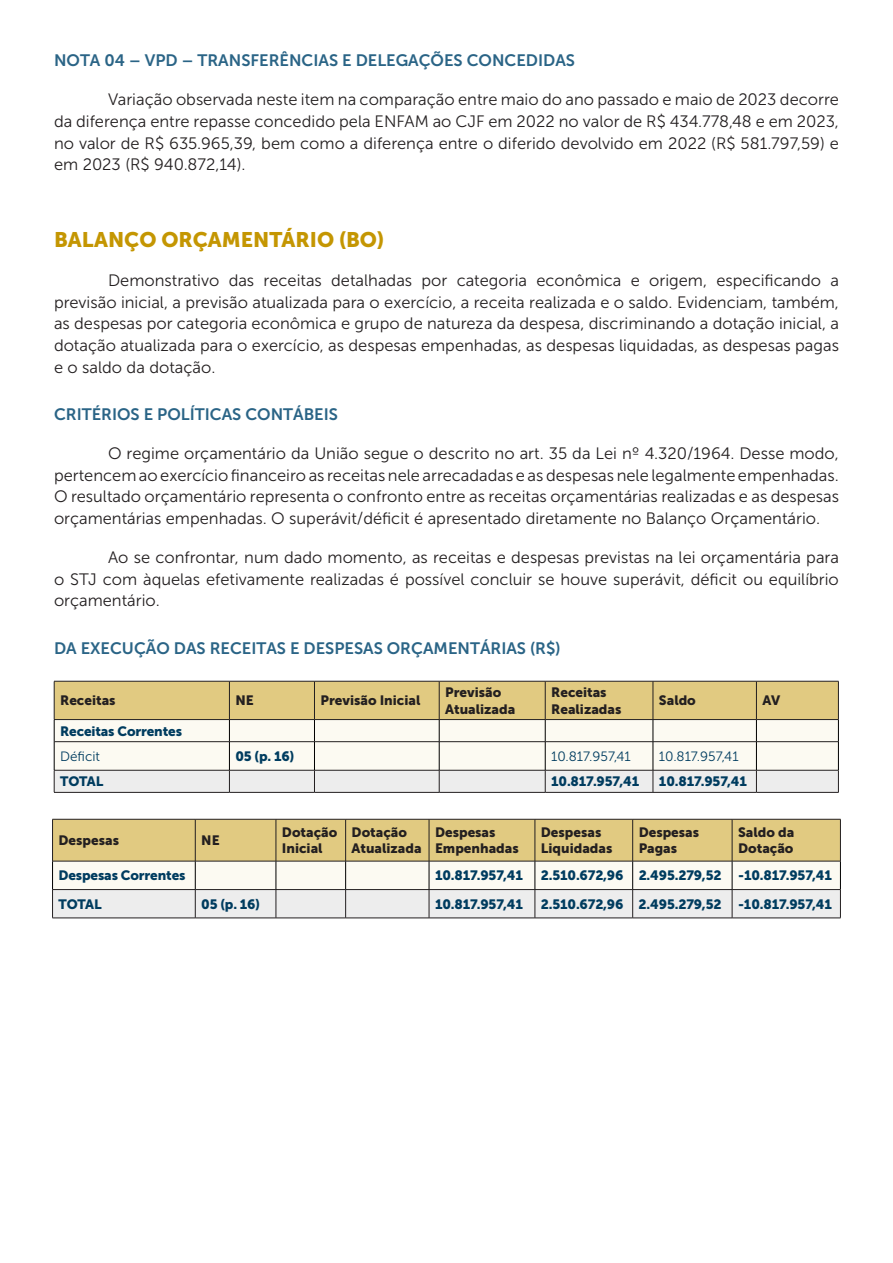
<style>
.page{position:relative;width:893px;height:1263px;background:#fff}
.page>*{position:absolute;margin:0;border:0;box-sizing:border-box;transform-origin:0 0}
.t1{font:21px "Museo Sans 900";color:#c49602}
.t2{font:16.5px/21.8px "Museo Sans 300";color:#231f20;text-align:justify}
.t3{font:16.5px "Museo Sans 700";color:#2a6486}
.t4{font:13.5px "Museo Sans 900";letter-spacing:-.01em;color:#003c5f}
.t5{font:13.5px/16.2px "Museo Sans 900";color:#231f20}
.t6{font:13.5px "Museo Sans 300";color:#003c5f}
</style>
<div class="page">
<hr style="left:54px;top:792px;width:175px;height:1px;background:#231f20">
<hr style="left:229px;top:792px;width:85px;height:1px;background:#231f20">
<hr style="left:314px;top:792px;width:125px;height:1px;background:#231f20">
<hr style="left:439px;top:792px;width:106px;height:1px;background:#231f20">
<hr style="left:545px;top:792px;width:108px;height:1px;background:#231f20">
<hr style="left:653px;top:792px;width:103px;height:1px;background:#231f20">
<hr style="left:756px;top:792px;width:83px;height:1px;background:#231f20">
<svg style="left:54px;top:681px;width:785px;height:111px"></svg>
<hr style="left:52px;top:918px;width:143px;height:1px;background:#231f20">
<hr style="left:195px;top:918px;width:81px;height:1px;background:#231f20">
<hr style="left:276px;top:918px;width:70px;height:1px;background:#231f20">
<hr style="left:346px;top:918px;width:83px;height:1px;background:#231f20">
<hr style="left:429px;top:918px;width:106px;height:1px;background:#231f20">
<hr style="left:535px;top:918px;width:98px;height:1px;background:#231f20">
<hr style="left:633px;top:918px;width:99px;height:1px;background:#231f20">
<hr style="left:732px;top:918px;width:109px;height:1px;background:#231f20">
<svg style="left:52px;top:819px;width:789px;height:99px"></svg>
<p class="t3" style="left:54px;top:51px;width:522px">NOTA 04 – VPD – TRANSFERÊNCIAS E DELEGAÇÕES CONCEDIDAS</p>
<p class="t2" style="left:54px;top:89px;width:786px;text-indent:54px">Variação observada neste item na comparação entre maio do ano passado e maio de 2023 decorre da diferença entre repasse concedido pela ENFAM ao CJF em 2022 no valor de R$ 434.778,48 e em 2023, no valor de R$ 635.965,39, bem como a diferença entre o diferido devolvido em 2022 (R$ 581.797,59) e em 2023 (R$ 940.872,14).</p>
<p class="t1" style="left:54px;top:228px;width:332px">BALANÇO ORÇAMENTÁRIO (BO)</p>
<p class="t2" style="left:54px;top:269px;width:786px;text-indent:54px">Demonstrativo das receitas detalhadas por categoria econômica e origem, especificando a previsão inicial, a previsão atualizada para o exercício, a receita realizada e o saldo. Evidenciam, também, as despesas por categoria econômica e grupo de natureza da despesa, discriminando a dotação inicial, a dotação atualizada para o exercício, as despesas empenhadas, as despesas liquidadas, as despesas pagas e o saldo da dotação.</p>
<p class="t3" style="left:54px;top:405px;width:285px">CRITÉRIOS E POLÍTICAS CONTÁBEIS</p>
<p class="t2" style="left:54px;top:442px;width:786px;text-indent:54px">O regime orçamentário da União segue o descrito no art. 35 da Lei nº 4.320/1964. Desse modo, pertencem ao exercício financeiro as receitas nele arrecadadas e as despesas nele legalmente empenhadas.<br>O resultado orçamentário representa o confronto entre as receitas orçamentárias realizadas e as despesas orçamentárias empenhadas. O superávit/déficit é apresentado diretamente no Balanço Orçamentário.</p>
<p class="t2" style="left:54px;top:546px;width:786px;text-indent:54px">Ao se confrontar, num dado momento, as receitas e despesas previstas na lei orçamentária para o STJ com àquelas efetivamente realizadas é possível concluir se houve superávit, déficit ou equilíbrio orçamentário.</p>
<p class="t3" style="left:54px;top:639px;width:508px">DA EXECUÇÃO DAS RECEITAS E DESPESAS ORÇAMENTÁRIAS (R$)</p>
<p class="t5" style="left:60px;top:692px;width:57px">Receitas</p>
<p class="t5" style="left:235px;top:692px;width:20px">NE</p>
<p class="t5" style="left:320px;top:692px;width:101px">Previsão Inicial</p>
<p class="t5" style="left:445px;top:684px;width:72px">Previsão<br>Atualizada</p>
<p class="t5" style="left:551px;top:684px;width:72px">Receitas<br>Realizadas</p>
<p class="t5" style="left:659px;top:692px;width:38px">Saldo</p>
<p class="t5" style="left:762px;top:692px;width:19px">AV</p>
<p class="t4" style="left:60px;top:723px;width:123px">Receitas Correntes</p>
<p class="t6" style="left:60px;top:749px;width:41px">Déficit</p>
<p class="t4" style="left:235px;top:749px;width:60px">05 (p. 16)</p>
<p class="t6" style="left:551px;top:749px;width:81px">10.817.957,41</p>
<p class="t6" style="left:659px;top:749px;width:81px">10.817.957,41</p>
<p class="t4" style="left:60px;top:774px;width:45px">TOTAL</p>
<p class="t4" style="left:551px;top:774px;width:89px">10.817.957,41</p>
<p class="t4" style="left:659px;top:774px;width:89px">10.817.957,41</p>
<p class="t5" style="left:59px;top:832px;width:62px">Despesas</p>
<p class="t5" style="left:201px;top:832px;width:20px">NE</p>
<p class="t5" style="left:282px;top:824px;width:57px">Dotação<br>Inicial</p>
<p class="t5" style="left:352px;top:824px;width:72px">Dotação<br>Atualizada</p>
<p class="t5" style="left:435px;top:824px;width:85px">Despesas<br>Empenhadas</p>
<p class="t5" style="left:541px;top:824px;width:73px">Despesas<br>Liquidadas</p>
<p class="t5" style="left:639px;top:824px;width:62px">Despesas<br>Pagas</p>
<p class="t5" style="left:738px;top:824px;width:58px">Saldo da<br>Dotação</p>
<p class="t4" style="left:59px;top:868px;width:128px">Despesas Correntes</p>
<p class="t4" style="left:435px;top:868px;width:89px">10.817.957,41</p>
<p class="t4" style="left:541px;top:868px;width:292px">2.510.672,96 2.495.279,52 -10.817.957,41</p>
<p class="t4" style="left:59px;top:896px;width:45px">TOTAL</p>
<p class="t4" style="left:201px;top:896px;width:60px">05 (p. 16)</p>
<p class="t4" style="left:435px;top:896px;width:89px">10.817.957,41</p>
<p class="t4" style="left:541px;top:896px;width:292px">2.510.672,96 2.495.279,52 -10.817.957,41</p>
</div>
